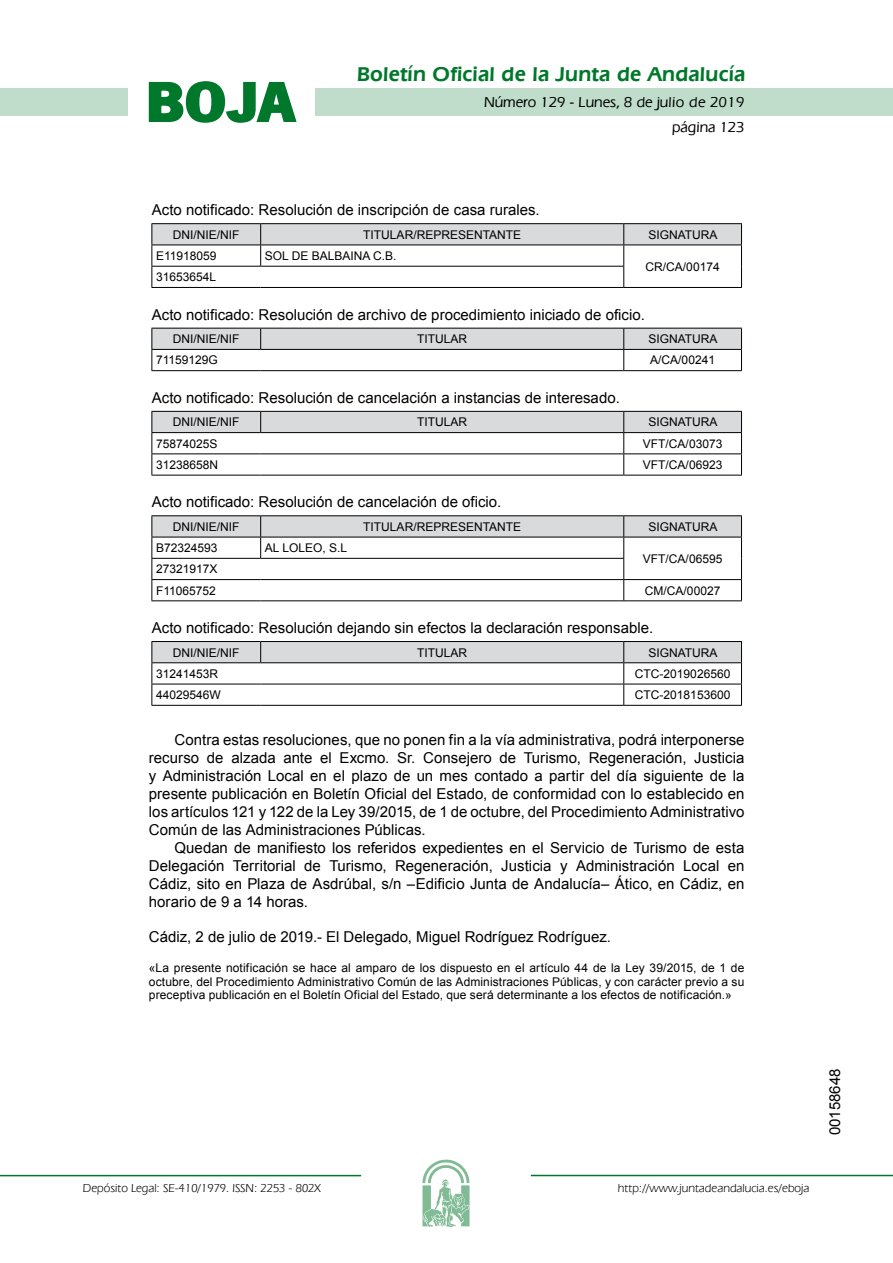
<style>
.page{position:relative;width:893px;height:1263px;background:#fff}
.page>*{position:absolute;margin:0;border:0;box-sizing:border-box;transform-origin:0 0}
.t1{font:700 57.75px "News Got T";color:#00782c;scale:1.14 1}
.t2{font:600 21px "Eras IT Cby BT";letter-spacing:.01em;color:#00782c}
.t3{font:15px/18px "Arial";color:#000;text-align:justify}
.t4{font:500 15px/24.5px "Eras IT Cby BT";color:#000;text-align:right}
.t5{font:12px/13.5px "Arial";color:#000}
.t6{font:12px "Eras IT Cby BT";color:#000}
</style>
<div class="page">
<div style="left:315px;top:88px;width:577px;height:28px;background:#bfddca"></div>
<div style="left:0;top:88px;width:128px;height:28px;background:#bfddca"></div>
<hr style="left:0;top:1175px;width:361px;height:1px;background:#00782c">
<svg style="left:422px;top:1159px;width:47px;height:68px"></svg>
<hr style="left:531px;top:1175px;width:361px;height:1px;background:#00782c">
<svg style="left:148px;top:81px;width:149px;height:42px"></svg>
<svg style="left:152px;top:224px;width:589px;height:438px"></svg>
<hr style="left:151px;top:245px;width:110px;height:1px;background:#000">
<hr style="left:261px;top:245px;width:362px;height:1px;background:#000">
<svg style="left:260px;top:224px;width:1px;height:42px"></svg>
<hr style="left:623px;top:245px;width:118px;height:1px;background:#000">
<hr style="left:151px;top:266px;width:110px;height:1px;background:#000">
<svg style="left:151px;top:224px;width:1px;height:63px"></svg>
<hr style="left:261px;top:266px;width:363px;height:1px;background:#000">
<svg style="left:623px;top:224px;width:1px;height:63px"></svg>
<svg style="left:741px;top:224px;width:1px;height:63px"></svg>
<svg style="left:260px;top:329px;width:1px;height:20px"></svg>
<hr style="left:151px;top:349px;width:110px;height:1px;background:#000">
<svg style="left:151px;top:329px;width:1px;height:41px"></svg>
<hr style="left:261px;top:349px;width:362px;height:1px;background:#000">
<hr style="left:623px;top:349px;width:118px;height:1px;background:#000">
<svg style="left:623px;top:329px;width:1px;height:41px"></svg>
<svg style="left:741px;top:329px;width:1px;height:41px"></svg>
<svg style="left:260px;top:412px;width:1px;height:20px"></svg>
<hr style="left:151px;top:432px;width:110px;height:1px;background:#000">
<hr style="left:261px;top:432px;width:362px;height:1px;background:#000">
<hr style="left:623px;top:432px;width:118px;height:1px;background:#000">
<hr style="left:151px;top:453px;width:110px;height:1px;background:#000">
<svg style="left:151px;top:412px;width:1px;height:63px"></svg>
<hr style="left:261px;top:453px;width:362px;height:1px;background:#000">
<hr style="left:623px;top:453px;width:118px;height:1px;background:#000">
<svg style="left:623px;top:412px;width:1px;height:63px"></svg>
<svg style="left:741px;top:412px;width:1px;height:63px"></svg>
<hr style="left:151px;top:537px;width:110px;height:1px;background:#000">
<hr style="left:261px;top:537px;width:362px;height:1px;background:#000">
<svg style="left:260px;top:516px;width:1px;height:42px"></svg>
<hr style="left:623px;top:537px;width:118px;height:1px;background:#000">
<hr style="left:151px;top:558px;width:110px;height:1px;background:#000">
<hr style="left:261px;top:558px;width:363px;height:1px;background:#000">
<hr style="left:151px;top:579px;width:110px;height:1px;background:#000">
<svg style="left:151px;top:516px;width:1px;height:84px"></svg>
<hr style="left:261px;top:579px;width:362px;height:1px;background:#000">
<hr style="left:623px;top:579px;width:118px;height:1px;background:#000">
<svg style="left:623px;top:516px;width:1px;height:84px"></svg>
<svg style="left:741px;top:516px;width:1px;height:84px"></svg>
<svg style="left:260px;top:642px;width:1px;height:20px"></svg>
<hr style="left:151px;top:662px;width:110px;height:1px;background:#000">
<hr style="left:261px;top:662px;width:362px;height:1px;background:#000">
<hr style="left:623px;top:662px;width:118px;height:1px;background:#000">
<hr style="left:151px;top:684px;width:110px;height:1px;background:#000">
<svg style="left:151px;top:642px;width:1px;height:63px"></svg>
<hr style="left:261px;top:684px;width:362px;height:1px;background:#000">
<hr style="left:623px;top:684px;width:118px;height:1px;background:#000">
<svg style="left:623px;top:642px;width:1px;height:63px"></svg>
<svg style="left:741px;top:642px;width:1px;height:63px"></svg>
<hr style="left:151px;top:705px;width:110px;height:1px;background:#000">
<hr style="left:261px;top:705px;width:362px;height:1px;background:#000">
<hr style="left:623px;top:705px;width:118px;height:1px;background:#000">
<hr style="left:151px;top:223px;width:110px;height:1px;background:#000">
<hr style="left:261px;top:223px;width:362px;height:1px;background:#000">
<hr style="left:623px;top:223px;width:118px;height:1px;background:#000">
<hr style="left:151px;top:287px;width:110px;height:1px;background:#000">
<hr style="left:261px;top:287px;width:362px;height:1px;background:#000">
<hr style="left:623px;top:287px;width:118px;height:1px;background:#000">
<hr style="left:151px;top:328px;width:110px;height:1px;background:#000">
<hr style="left:261px;top:328px;width:362px;height:1px;background:#000">
<hr style="left:623px;top:328px;width:118px;height:1px;background:#000">
<hr style="left:151px;top:370px;width:110px;height:1px;background:#000">
<hr style="left:261px;top:370px;width:362px;height:1px;background:#000">
<hr style="left:623px;top:370px;width:118px;height:1px;background:#000">
<hr style="left:151px;top:411px;width:110px;height:1px;background:#000">
<hr style="left:261px;top:411px;width:362px;height:1px;background:#000">
<hr style="left:623px;top:411px;width:118px;height:1px;background:#000">
<hr style="left:151px;top:475px;width:110px;height:1px;background:#000">
<hr style="left:261px;top:475px;width:362px;height:1px;background:#000">
<hr style="left:623px;top:475px;width:118px;height:1px;background:#000">
<hr style="left:151px;top:515px;width:110px;height:1px;background:#000">
<hr style="left:261px;top:515px;width:362px;height:1px;background:#000">
<hr style="left:623px;top:515px;width:118px;height:1px;background:#000">
<hr style="left:151px;top:600px;width:110px;height:1px;background:#000">
<hr style="left:261px;top:600px;width:362px;height:1px;background:#000">
<hr style="left:623px;top:600px;width:118px;height:1px;background:#000">
<hr style="left:151px;top:641px;width:110px;height:1px;background:#000">
<hr style="left:261px;top:641px;width:362px;height:1px;background:#000">
<hr style="left:623px;top:641px;width:118px;height:1px;background:#000">
<h1 class="t1" style="left:145px;top:68px;width:133px">BOJA</h1>
<h2 class="t2" style="left:357px;top:62px;width:390px">Boletín Oficial de la Junta de Andalucía</h2>
<p class="t4" style="left:484px;top:90px;width:262px">Número 129 - Lunes, 8 de julio de 2019 página 123</p>
<p class="t3" style="left:152px;top:201px;width:389px">Acto notificado: Resolución de inscripción de casa rurales.</p>
<p class="t5" style="left:173px;top:228px;width:68px">DNI/NIE/NIF</p>
<p class="t5" style="left:363px;top:228px;width:159px">TITULAR/REPRESENTANTE</p>
<p class="t5" style="left:648px;top:228px;width:71px">SIGNATURA</p>
<p class="t5" style="left:156px;top:249px;width:62px">E11918059</p>
<p class="t5" style="left:265px;top:249px;width:133px">SOL DE BALBAINA C.B.</p>
<p class="t5" style="left:645px;top:260px;width:76px">CR/CA/00174</p>
<p class="t5" style="left:156px;top:270px;width:62px">31653654L</p>
<p class="t3" style="left:152px;top:306px;width:494px">Acto notificado: Resolución de archivo de procedimiento iniciado de oficio.</p>
<p class="t5" style="left:173px;top:332px;width:68px">DNI/NIE/NIF</p>
<p class="t5" style="left:417px;top:332px;width:52px">TITULAR</p>
<p class="t5" style="left:648px;top:332px;width:71px">SIGNATURA</p>
<p class="t5" style="left:156px;top:354px;width:63px">71159129G</p>
<p class="t5" style="left:650px;top:354px;width:66px">A/CA/00241</p>
<p class="t3" style="left:152px;top:389px;width:469px">Acto notificado: Resolución de cancelación a instancias de interesado.</p>
<p class="t5" style="left:173px;top:416px;width:68px">DNI/NIE/NIF</p>
<p class="t5" style="left:417px;top:416px;width:52px">TITULAR</p>
<p class="t5" style="left:648px;top:416px;width:71px">SIGNATURA</p>
<p class="t5" style="left:156px;top:437px;width:63px">75874025S</p>
<p class="t5" style="left:643px;top:437px;width:81px">VFT/CA/03073</p>
<p class="t5" style="left:156px;top:458px;width:64px">31238658N</p>
<p class="t5" style="left:643px;top:458px;width:81px">VFT/CA/06923</p>
<p class="t3" style="left:152px;top:493px;width:351px">Acto notificado: Resolución de cancelación de oficio.</p>
<p class="t5" style="left:173px;top:520px;width:68px">DNI/NIE/NIF</p>
<p class="t5" style="left:363px;top:520px;width:159px">TITULAR/REPRESENTANTE</p>
<p class="t5" style="left:648px;top:520px;width:71px">SIGNATURA</p>
<p class="t5" style="left:156px;top:541px;width:63px">B72324593</p>
<p class="t5" style="left:265px;top:541px;width:84px">AL LOLEO, S.L</p>
<p class="t5" style="left:643px;top:552px;width:81px">VFT/CA/06595</p>
<p class="t5" style="left:156px;top:559px;width:63px;line-height:21.3px">27321917X<br>F11065752</p>
<p class="t5" style="left:645px;top:584px;width:77px">CM/CA/00027</p>
<p class="t3" style="left:152px;top:619px;width:503px">Acto notificado: Resolución dejando sin efectos la declaración responsable.</p>
<p class="t5" style="left:173px;top:646px;width:68px">DNI/NIE/NIF</p>
<p class="t5" style="left:417px;top:646px;width:52px">TITULAR</p>
<p class="t5" style="left:648px;top:646px;width:71px">SIGNATURA</p>
<p class="t5" style="left:156px;top:667px;width:64px">31241453R</p>
<p class="t5" style="left:635px;top:667px;width:97px">CTC-2019026560</p>
<p class="t5" style="left:156px;top:688px;width:66px">44029546W</p>
<p class="t5" style="left:635px;top:688px;width:97px">CTC-2018153600</p>
<p class="t3" style="left:149px;top:731px;width:597px;text-indent:26px">Contra estas resoluciones, que no ponen fin a la vía administrativa, podrá interponerse recurso de alzada ante el Excmo. Sr. Consejero de Turismo, Regeneración, Justicia y Administración Local en el plazo de un mes contado a partir del día siguiente de la presente publicación en Boletín Oficial del Estado, de conformidad con lo establecido en los artículos 121 y 122 de la Ley 39/2015, de 1 de octubre, del Procedimiento Administrativo Común de las Administraciones Públicas.</p>
<p class="t3" style="left:149px;top:839px;width:597px;text-indent:26px">Quedan de manifiesto los referidos expedientes en el Servicio de Turismo de esta Delegación Territorial de Turismo, Regeneración, Justicia y Administración Local en Cádiz, sito en Plaza de Asdrúbal, s/n –Edificio Junta de Andalucía– Ático, en Cádiz, en horario de 9 a 14 horas.</p>
<p class="t3" style="left:149px;top:928px;width:463px">Cádiz, 2 de julio de 2019.- El Delegado, Miguel Rodríguez Rodríguez.</p>
<p class="t5" style="left:149px;top:962px;width:597px;text-align:justify">«La presente notificación se hace al amparo de los dispuesto en el artículo 44 de la Ley 39/2015, de 1 de octubre, del Procedimiento Administrativo Común de las Administraciones Públicas, y con carácter previo a su preceptiva publicación en el Boletín Oficial del Estado, que será determinante a los efectos de notificación.»</p>
<p class="t6" style="left:83px;top:1181px;width:239px">Depósito Legal: SE-410/1979. ISSN: 2253 - 802X</p>
<p class="t6" style="left:618px;top:1181px;width:193px">http://www.juntadeandalucia.es/eboja</p>
<p class="t3" style="left:826px;top:1135px;width:68px;rotate:-90deg">00158648</p>
</div>
